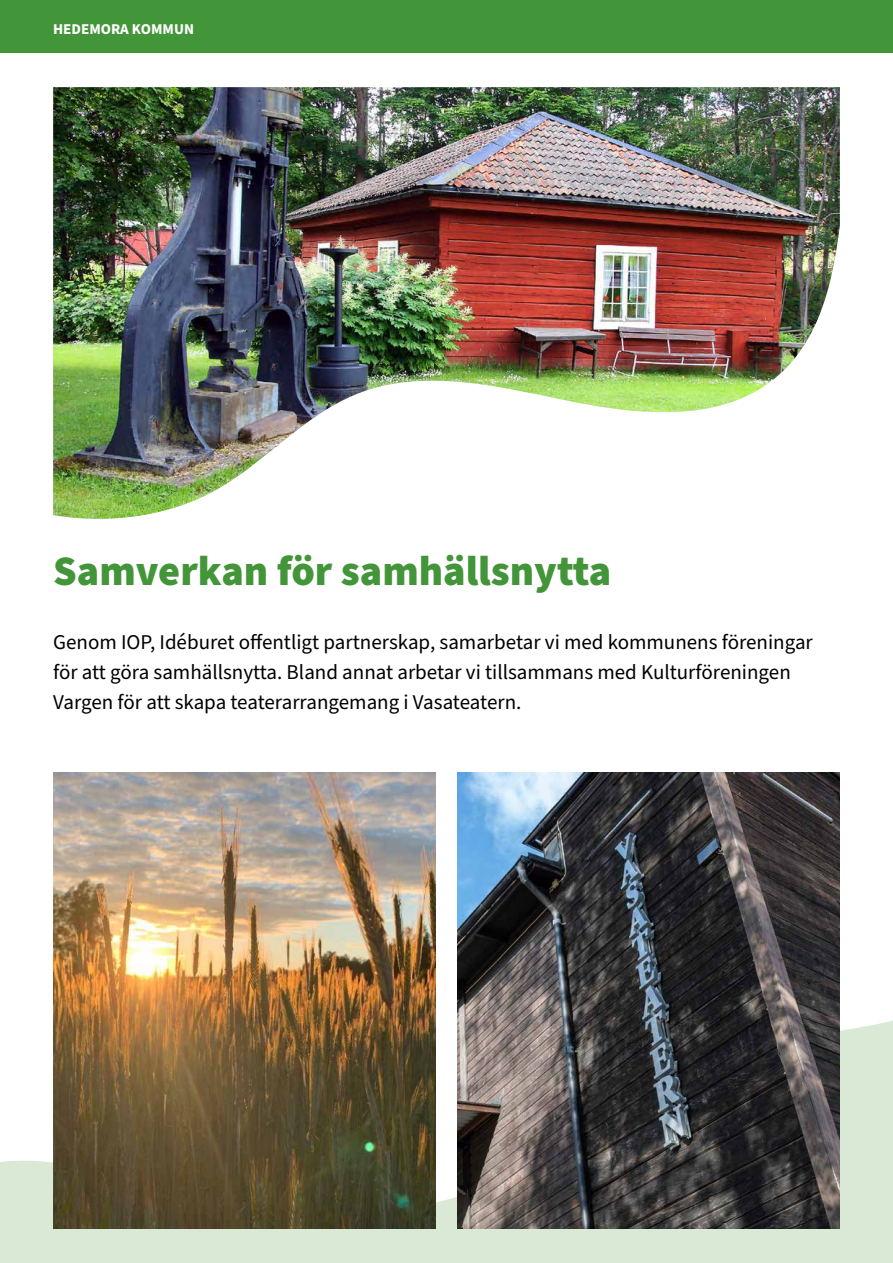
<style>
.page{position:relative;width:893px;height:1263px;background:#fff}
.page>*{position:absolute;margin:0;border:0;box-sizing:border-box;transform-origin:0 0}
.t1{font:900 42px "Source Sans Pro";color:#439539}
.t2{font:21px/30px "Source Sans Pro";color:#000}
.t3{font:700 15px "Source Sans Pro";color:#fff}
</style>
<div class="page">
<svg style="left:0;top:1020px;width:893px;height:243px;fill:#dae8d6"></svg>
<img style="left:53px;top:87px;width:787px;height:432px">
<img style="left:53px;top:772px;width:383px;height:457px">
<img style="left:457px;top:772px;width:383px;height:457px">
<div style="left:0;top:0;width:893px;height:53px;background:#439539"></div>
<p class="t3" style="left:53px;top:19px;width:142px">HEDEMORA KOMMUN</p>
<h1 class="t1" style="left:53px;top:542px;width:560px">Samverkan för samhällsnytta</h1>
<p class="t2" style="left:53px;top:628px;width:761px">Genom IOP, Idéburet offentligt partnerskap, samarbetar vi med kommunens föreningar för att göra samhällsnytta. Bland annat arbetar vi tillsammans med Kulturföreningen<br>Vargen för att skapa teaterarrangemang i Vasateatern.</p>
</div>
